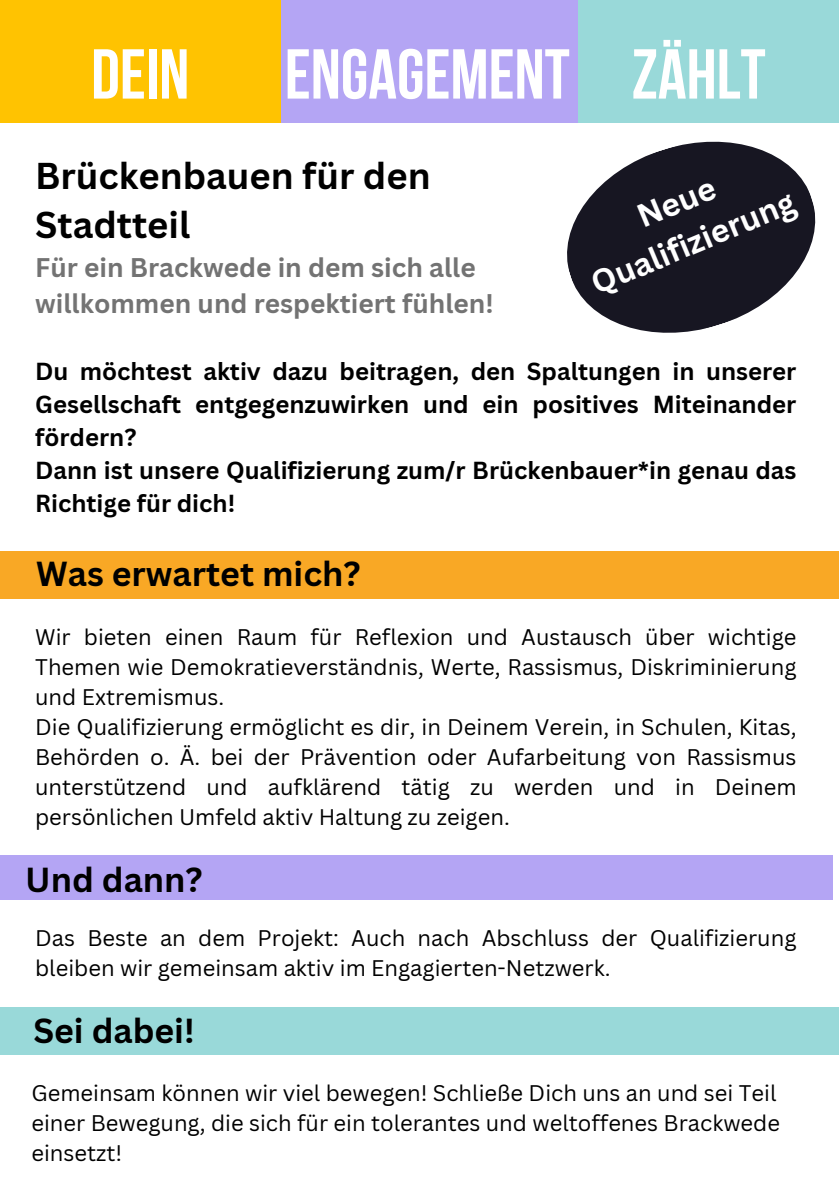
<style>
.page{position:relative;width:839px;height:1191px;background:#fff}
.page>*{position:absolute;margin:0;border:0;box-sizing:border-box;transform-origin:0 0}
.t1{font:700 70.4px "Bebas Neue";color:#fff}
.t2{font:700 36.4px/49.6px "Canva Sans";color:#000}
.t3{font:700 33.8px "Canva Sans";color:#000}
.t4{font:700 31.8px/43.4px "Canva Sans";color:#fff;text-align:center}
.t5{font:700 26.2px/36px "Canva Sans";color:#737373}
.t6{font:700 24px/33px "Canva Sans";color:#000}
.t7{font:22px/30px "Canva Sans";color:#000}
</style>
<div class="page">
<div style="left:276px;top:0;width:302px;height:123px;background:#b4a5f4"></div>
<div style="left:0;top:0;width:280px;height:123px;background:#ffc301"></div>
<div style="left:578px;top:0;width:260px;height:123px;background:#99d9d9"></div>
<svg style="left:567px;top:141px;width:249px;height:192px;fill:#171622"></svg>
<div style="left:0;top:551px;width:838px;height:48px;background:#f9a825"></div>
<div style="left:0;top:1007px;width:838px;height:48px;background:#99d9d9"></div>
<div style="left:0;top:855px;width:832px;height:45px;background:#b4a5f4"></div>
<h1 class="t1" style="left:91px;top:46px;width:100px">DEIN</h1>
<h1 class="t1" style="left:285px;top:46px;width:286px">ENGAGEMENT</h1>
<h1 class="t1" style="left:631px;top:46px;width:135px">ZÄHLT</h1>
<h2 class="t2" style="left:35px;top:150px;width:397px">Brückenbauen für den<br>Stadtteil</h2>
<h2 class="t5" style="left:35px;top:249px;width:460px">Für ein Brackwede in dem sich alle willkommen und respektiert fühlen!</h2>
<p class="t4" style="left:567px;top:224px;width:219px;rotate:-23deg">Neue<br>Qualifizierung</p>
<h3 class="t6" style="left:35px;top:355px;width:762px">Du möchtest aktiv dazu beitragen, den Spaltungen in unserer Gesellschaft entgegenzuwirken und ein positives Miteinander fördern?<br>Dann ist unsere Qualifizierung zum/r Brückenbauer*in genau das Richtige für dich!</h3>
<h2 class="t3" style="left:36px;top:550px;width:326px">Was erwartet mich?</h2>
<p class="t7" style="left:35px;top:621px;width:762px;text-align:justify">Wir bieten einen Raum für Reflexion und Austausch über wichtige Themen wie Demokratieverständnis, Werte, Rassismus, Diskriminierung und Extremismus.</p>
<p class="t7" style="left:35px;top:711px;width:762px;text-align:justify">Die Qualifizierung ermöglicht es dir, in Deinem Verein, in Schulen, Kitas, Behörden o. Ä. bei der Prävention oder Aufarbeitung von Rassismus unterstützend und aufklärend tätig zu werden und in Deinem persönlichen Umfeld aktiv Haltung zu zeigen.</p>
<h2 class="t3" style="left:25px;top:856px;width:179px">Und dann?</h2>
<p class="t7" style="left:35px;top:923px;width:762px">Das Beste an dem Projekt: Auch nach Abschluss der Qualifizierung bleiben wir gemeinsam aktiv im Engagierten-Netzwerk.</p>
<h2 class="t3" style="left:33px;top:1007px;width:163px">Sei dabei!</h2>
<h3 class="t7" style="left:31px;top:1078px;width:750px">Gemeinsam können wir viel bewegen! Schließe Dich uns an und sei Teil einer Bewegung, die sich für ein tolerantes und weltoffenes Brackwede einsetzt!</h3>
</div>
